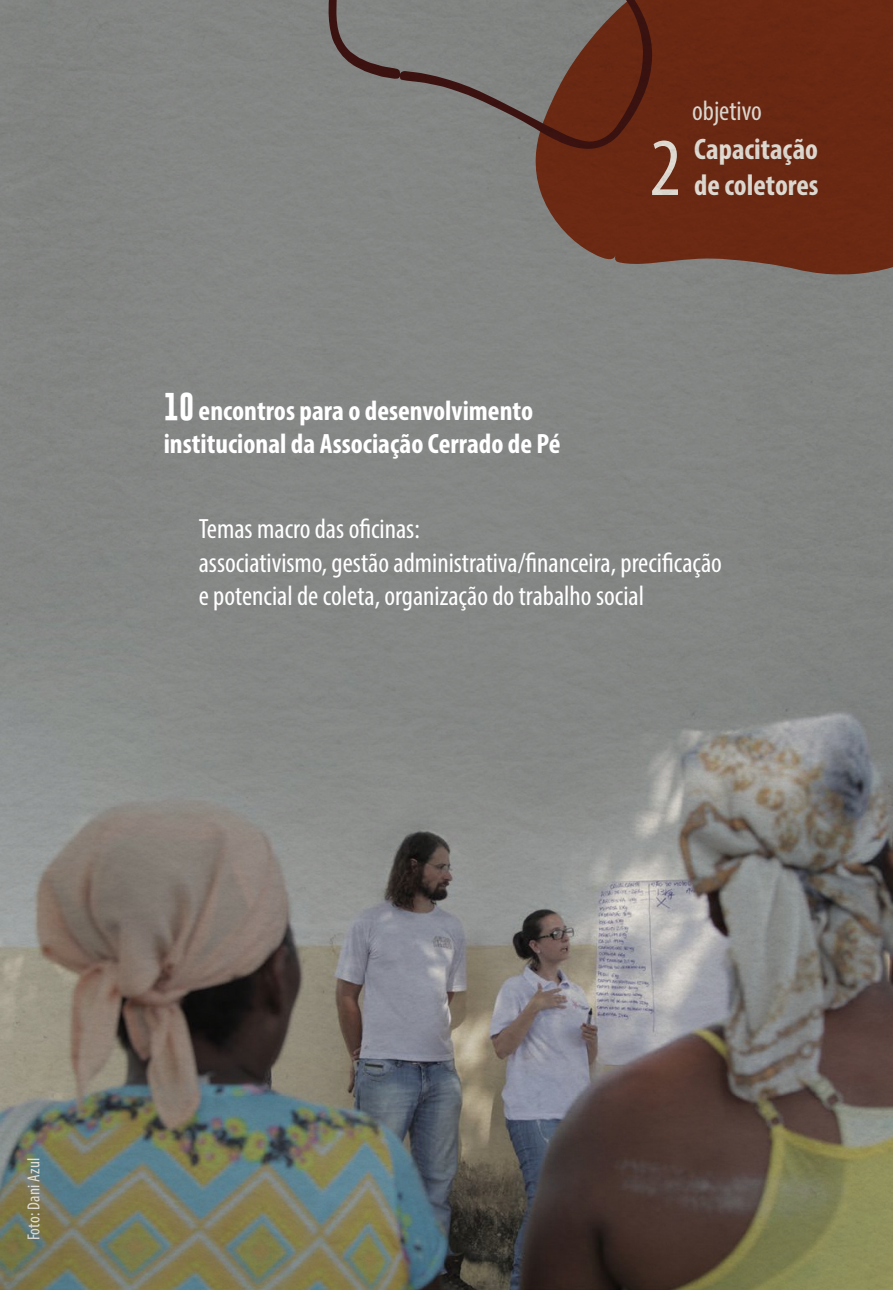
<style>
.page{position:relative;width:893px;height:1290px;background:#fff}
.page>*{position:absolute;margin:0;border:0;box-sizing:border-box;transform-origin:0 0}
.t1{font:condensed 82.77px "Myriad Pro";color:#fff}
.t2{font:700 condensed 29.75px/35.7px "Myriad Pro";color:#fff}
.t3{font:condensed 28px/33.6px "Myriad Pro";color:#fff}
.t4{font:700 condensed 28px/33.6px "Myriad Pro";color:#fff}
.t5{font:condensed 17.5px "Myriad Pro";letter-spacing:.01em;color:#fff}
.s1{font-family:"Gobold";font-stretch:normal}
</style>
<div class="page">
<img style="left:0;top:1px;width:893px;height:1289px">
<svg style="left:535px;top:0;width:358px;height:275px;fill:#6a2812"></svg>
<svg style="left:318px;top:0;width:334px;height:150px;fill:#818381"></svg>
<p class="t3" style="left:692px;top:94px;width:71px">objetivo</p>
<p class="t4" style="left:164px;top:393px;width:398px"><span class="s1">10</span> encontros para o desenvolvimento institucional da Associação Cerrado de Pé</p>
<h1 class="t1" style="left:649px;top:118px;width:33px">2</h1>
<p class="t2" style="left:694px;top:131px;width:126px">Capacitação de coletores</p>
<p class="t3" style="left:199px;top:512px;width:525px">Temas macro das oficinas:<br>associativismo, gestão administrativa/financeira, precificação e potencial de coleta, organização do trabalho social</p>
<p class="t5" style="left:23px;top:1240px;width:84px;rotate:-90deg">Foto: Dani Azul</p>
</div>
